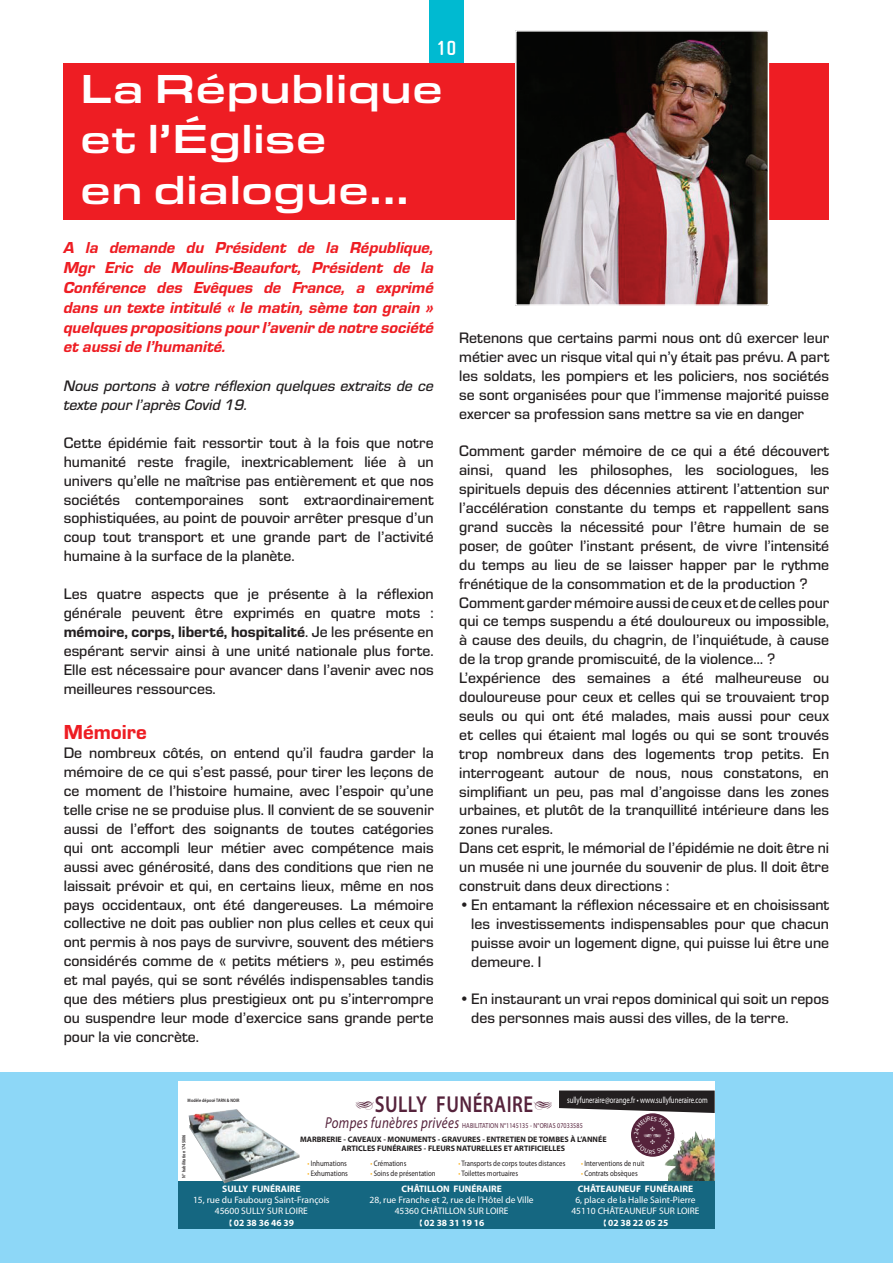
<style>
.page{position:relative;width:893px;height:1263px;background:#fff}
.page>*{position:absolute;margin:0;border:0;box-sizing:border-box;transform-origin:0 0}
.t1{font:500 42px/50.4px "Eurostile Ext";color:#fff}
.t2{font:600 23.1px "Myriad Pro";letter-spacing:.025em;color:#56233c;scale:.82 1}
.t3{font:21px "Eurostile Hea";color:#ee1d23}
.t4{font:700 21px "Cholla Sans OT";color:#fff}
.t5{font:16.5px/19.8px "Eurostile Hea Ita";color:#ee1d23;text-align:justify}
.t6{font:500 15.75px/18.9px "Eurostile";color:#231f20;text-align:justify}
.t7{font:15.75px/18.9px "Eurostile Med Ita";color:#231f20}
.t8{font:15.75px "Eurostile Hea";color:#231f20}
.t9{font:9.45px/11.4px "Myriad Pro";color:#fff;text-align:center}
.t10{font:700 9.45px "Myriad Pro";color:#fff}
.t11{font:9px "Myriad Pro";color:#fff;scale:.75 1}
.t12{font:7.95px "Myriad Pro";color:#231f20;scale:.86 1}
.t13{font:700 7.95px "Myriad Pro";color:#231f20}
.t14{font:7.35px "Myriad Pro";letter-spacing:.025em;color:#56233c;scale:.82 1}
.t15{font:600 4.8px "Myriad Pro";letter-spacing:.025em;color:#231f20;scale:.82 1}
.s1{font-family:"Eurostile";font-weight:500}
.s2{font-style:italic;font-size:15.75px}
.s3{color:#faaf18}
</style>
<div class="page">
<div style="left:429px;top:0;width:34px;height:64px;background:#00bad1"></div>
<div style="left:64px;top:64px;width:765px;height:156px;background:#ee1d23"></div>
<div style="left:0;top:1073px;width:893px;height:190px;background:#8dd7f7"></div>
<div style="left:178px;top:1081px;width:537px;height:148px;background:#fff"></div>
<img style="left:665px;top:1154px;width:50px;height:27px">
<div style="left:178px;top:1181px;width:537px;height:48px;background:#156781"></div>
<img style="left:189px;top:1109px;width:111px;height:74px">
<div style="left:631px;top:1113px;width:43px;height:44px;background:#56233c;border-radius:50%"></div>
<img style="left:518px;top:33px;width:248px;height:270px">
<div style="left:515px;top:30px;width:254px;height:276px;border:2px solid #fff"></div>
<svg style="left:559px;top:1090px;width:156px;height:64px"></svg>
<h3 class="t4" style="left:436px;top:36px;width:21px">10</h3>
<h1 class="t1" style="left:80px;top:61px;width:364px">La République et l’Église<br>en dialogue...</h1>
<p class="t5" style="left:64px;top:237px;width:371px">A la demande du Président de la République, Mgr Eric de Moulins-Beaufort, Président de la Conférence des Evêques de France, a exprimé dans un texte intitulé « le matin, sème ton grain » quelques propositions pour l’avenir de notre société et aussi de l’humanité.</p>
<p class="t7" style="left:64px;top:375px;width:371px">Nous portons à votre réflexion quelques extraits de ce texte pour l’après Covid 19.</p>
<p class="t6" style="left:64px;top:432px;width:371px">Cette épidémie fait ressortir tout à la fois que notre humanité reste fragile, inextricablement liée à un univers qu’elle ne maîtrise pas entièrement et que nos sociétés contemporaines sont extraordinairement sophistiquées, au point de pouvoir arrêter presque d’un coup tout transport et une grande part de l’activité humaine à la surface de la planète.</p>
<p class="t6" style="left:64px;top:583px;width:371px">Les quatre aspects que je présente à la réflexion générale peuvent être exprimés en quatre mots :</p>
<p class="t8" style="left:64px;top:620px;width:371px">mémoire, corps, liberté, hospitalité<span class="s1">. Je les présente en</span></p>
<p class="t6" style="left:64px;top:640px;width:371px;line-height:19.4px">espérant servir ainsi à une unité nationale plus forte.<br>Elle est nécessaire pour avancer dans l’avenir avec nos meilleures ressources.</p>
<h3 class="t3" style="left:64px;top:718px;width:85px">Mémoire</h3>
<p class="t6" style="left:64px;top:743px;width:371px">De nombreux côtés, on entend qu’il faudra garder la mémoire de ce qui s’est passé, pour tirer les leçons de ce moment de l’histoire humaine, avec l’espoir qu’une telle crise ne se produise plus. Il convient de se souvenir aussi de l’effort des soignants de toutes catégories qui ont accompli leur métier avec compétence mais aussi avec générosité, dans des conditions que rien ne laissait prévoir et qui, en certains lieux, même en nos pays occidentaux, ont été dangereuses. La mémoire collective ne doit pas oublier non plus celles et ceux qui ont permis à nos pays de survivre, souvent des métiers considérés comme de « petits métiers », peu estimés et mal payés, qui se sont révélés indispensables tandis que des métiers plus prestigieux ont pu s’interrompre ou suspendre leur mode d’exercice sans grande perte pour la vie concrète.</p>
<p class="t6" style="left:459px;top:327px;width:371px">Retenons que certains parmi nous ont dû exercer leur métier avec un risque vital qui n’y était pas prévu. A part les soldats, les pompiers et les policiers, nos sociétés se sont organisées pour que l’immense majorité puisse exercer sa profession sans mettre sa vie en danger</p>
<p class="t6" style="left:459px;top:441px;width:371px;text-align:left">Comment garder mémoire de ce qui a été découvert ainsi, quand les philosophes, les sociologues, les spirituels depuis des décennies attirent l’attention sur l’accélération constante du temps et rappellent sans grand succès la nécessité pour l’être humain de se poser, de goûter l’instant présent, de vivre l’intensité du temps au lieu de se laisser happer par le rythme frénétique de la consommation et de la production ?<br>Comment garder mémoire aussi de ceux et de celles pour qui ce temps suspendu a été douloureux ou impossible, à cause des deuils, du chagrin, de l’inquiétude, à cause de la trop grande promiscuité, de la violence… ?<br>L’expérience des semaines a été malheureuse ou douloureuse pour ceux et celles qui se trouvaient trop seuls ou qui ont été malades, mais aussi pour ceux et celles qui étaient mal logés ou qui se sont trouvés trop nombreux dans des logements trop petits. En interrogeant autour de nous, nous constatons, en simplifiant un peu, pas mal d’angoisse dans les zones urbaines, et plutôt de la tranquillité intérieure dans les zones rurales.<br>Dans cet esprit, le mémorial de l’épidémie ne doit être ni un musée ni une journée du souvenir de plus. Il doit être construit dans deux directions :</p>
<p class="t6" style="left:471px;top:894px;width:359px;text-indent:-12px">•En entamant la réflexion nécessaire et en choisissant les investissements indispensables pour que chacun puisse avoir un logement digne, qui puisse lui être une demeure. I</p>
<p class="t6" style="left:471px;top:989px;width:359px;text-indent:-12px">•En instaurant un vrai repos dominical qui soit un repos des personnes mais aussi des villes, de la terre.</p>
<p class="t15" style="left:188px;top:1098px;width:65px">Modèle déposé TARN &amp; NOIR</p>
<p class="t15" style="left:181px;top:1177px;width:54px;rotate:-90deg">N° habilitation 1745006</p>
<h2 class="t2" style="left:375px;top:1089px;width:195px">SULLY FUNÉRAIRE</h2>
<p class="t14" style="left:325px;top:1120px;width:316px"><span class="s2">Pompes funèbres privées</span> HABILITATION N°1145135 - N°ORIAS 07033585</p>
<p class="t11" style="left:567px;top:1094px;width:189px">sullyfuneraire@orange.fr • www.sullyfuneraire.com</p>
<p class="t13" style="left:300px;top:1134px;width:308px">MARBRERIE - CAVEAUX - MONUMENTS - GRAVURES - ENTRETIEN DE TOMBES À L’ANNÉE</p>
<p class="t13" style="left:342px;top:1143px;width:225px">ARTICLES FUNÉRAIRES - FLEURS NATURELLES ET ARTIFICIELLES</p>
<p class="t12" style="left:307px;top:1158px;width:48px"><span class="s3">•</span> Inhumations</p>
<p class="t12" style="left:370px;top:1158px;width:43px"><span class="s3">•</span> Crémations</p>
<p class="t12" style="left:458px;top:1158px;width:126px"><span class="s3">•</span> Transports de corps toutes distances</p>
<p class="t12" style="left:581px;top:1158px;width:75px"><span class="s3">•</span> Interventions de nuit</p>
<p class="t12" style="left:307px;top:1168px;width:49px"><span class="s3">•</span> Exhumations</p>
<p class="t12" style="left:370px;top:1168px;width:77px"><span class="s3">•</span> Soins de présentation</p>
<p class="t12" style="left:458px;top:1168px;width:71px"><span class="s3">•</span> Toilettes mortuaires</p>
<p class="t12" style="left:581px;top:1168px;width:67px"><span class="s3">•</span> Contrats obsèques</p>
<p class="t10" style="left:222px;top:1182px;width:80px">SULLY FUNÉRAIRE</p>
<p class="t9" style="left:193px;top:1194px;width:138px">15, rue du Faubourg Saint-François<br>45600 SULLY SUR LOIRE</p>
<p class="t10" style="left:234px;top:1217px;width:62px">02 38 36 46 39</p>
<p class="t10" style="left:402px;top:1182px;width:102px">CHÂTILLON FUNÉRAIRE</p>
<p class="t9" style="left:370px;top:1194px;width:166px">28, rue Franche et 2, rue de l’Hôtel de Ville<br>45360 CHÂTILLON SUR LOIRE</p>
<p class="t10" style="left:424px;top:1217px;width:62px">02 38 31 19 16</p>
<p class="t10" style="left:578px;top:1182px;width:117px">CHÂTEAUNEUF FUNÉRAIRE</p>
<p class="t9" style="left:571px;top:1194px;width:130px">6, place de la Halle Saint-Pierre<br>45110 CHÂTEAUNEUF SUR LOIRE</p>
<p class="t10" style="left:608px;top:1217px;width:62px">02 38 22 05 25</p>
</div>
